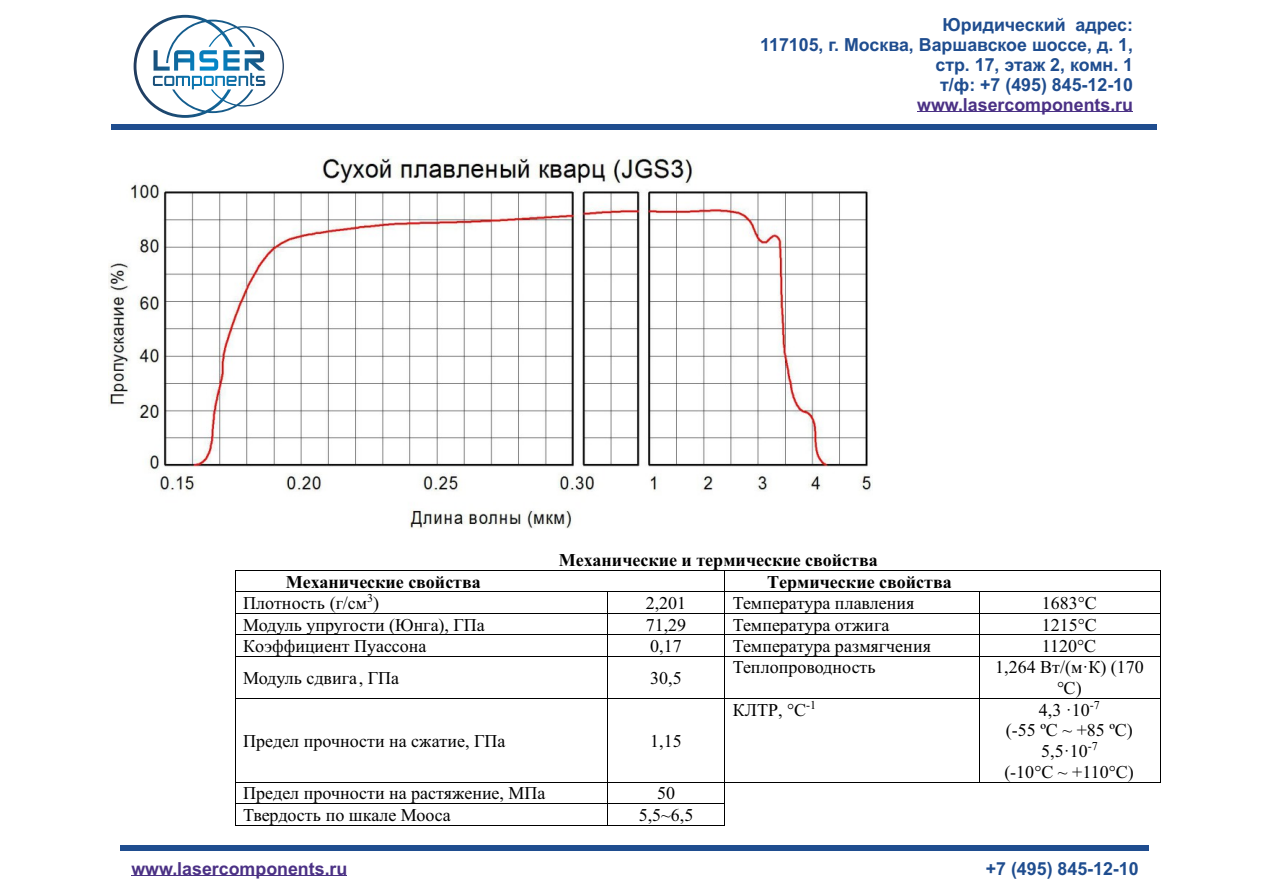
<style>
.page{position:relative;width:1263px;height:893px;background:#fff}
.page>*{position:absolute;margin:0;border:0;box-sizing:border-box;transform-origin:0 0}
.t1{font:18px/20.7px "Times New Roman";color:#000;text-align:center}
.t2{font:700 18px/20.1px "Arial";color:#1f4d8f;text-align:right}
.t3{font:700 18px "Times New Roman";color:#000}
.t4{font:700 18px "Arial";color:#4b3185}
</style>
<div class="page">
<svg style="left:134px;top:15px;width:150px;height:103px"></svg>
<hr style="left:917px;top:111px;width:216px;height:1px;background:#4b3185">
<div style="left:112px;top:124px;width:1045px;height:6px;background:#1f4d8f"></div>
<div style="left:120px;top:845px;width:1029px;height:6px;background:#1f4d8f"></div>
<hr style="left:131px;top:875px;width:216px;height:1px;background:#4b3185">
<hr style="left:236px;top:570px;width:488px;height:1px;background:#000">
<hr style="left:725px;top:570px;width:435px;height:1px;background:#000">
<hr style="left:236px;top:591px;width:371px;height:1px;background:#000">
<hr style="left:608px;top:591px;width:116px;height:1px;background:#000">
<hr style="left:725px;top:591px;width:254px;height:1px;background:#000">
<hr style="left:980px;top:591px;width:180px;height:1px;background:#000">
<hr style="left:236px;top:613px;width:371px;height:1px;background:#000">
<hr style="left:608px;top:613px;width:116px;height:1px;background:#000">
<hr style="left:725px;top:613px;width:254px;height:1px;background:#000">
<hr style="left:980px;top:613px;width:180px;height:1px;background:#000">
<hr style="left:236px;top:635px;width:371px;height:1px;background:#000">
<hr style="left:608px;top:635px;width:116px;height:1px;background:#000">
<hr style="left:725px;top:635px;width:254px;height:1px;background:#000">
<hr style="left:980px;top:635px;width:180px;height:1px;background:#000">
<svg style="left:235px;top:570px;width:1px;height:87px"></svg>
<hr style="left:236px;top:656px;width:371px;height:1px;background:#000">
<svg style="left:607px;top:591px;width:1px;height:66px"></svg>
<hr style="left:608px;top:656px;width:116px;height:1px;background:#000">
<svg style="left:724px;top:570px;width:1px;height:87px"></svg>
<hr style="left:725px;top:656px;width:254px;height:1px;background:#000">
<svg style="left:979px;top:591px;width:1px;height:66px"></svg>
<hr style="left:980px;top:656px;width:180px;height:1px;background:#000">
<svg style="left:1160px;top:570px;width:1px;height:87px"></svg>
<hr style="left:235px;top:657px;width:1px;height:41px;background:#000">
<hr style="left:607px;top:657px;width:1px;height:41px;background:#000">
<hr style="left:724px;top:657px;width:1px;height:41px;background:#000">
<hr style="left:979px;top:657px;width:1px;height:41px;background:#000">
<hr style="left:1160px;top:657px;width:1px;height:41px;background:#000">
<hr style="left:236px;top:698px;width:371px;height:1px;background:#000">
<hr style="left:608px;top:698px;width:116px;height:1px;background:#000">
<hr style="left:725px;top:698px;width:254px;height:1px;background:#000">
<hr style="left:980px;top:698px;width:180px;height:1px;background:#000">
<hr style="left:235px;top:699px;width:1px;height:83px;background:#000">
<hr style="left:607px;top:699px;width:1px;height:83px;background:#000">
<hr style="left:724px;top:699px;width:1px;height:83px;background:#000">
<hr style="left:979px;top:699px;width:1px;height:83px;background:#000">
<hr style="left:1160px;top:699px;width:1px;height:83px;background:#000">
<hr style="left:236px;top:782px;width:371px;height:1px;background:#000">
<hr style="left:608px;top:782px;width:116px;height:1px;background:#000">
<hr style="left:726px;top:782px;width:253px;height:1px;background:#000">
<hr style="left:980px;top:782px;width:180px;height:1px;background:#000">
<hr style="left:236px;top:803px;width:371px;height:1px;background:#000">
<hr style="left:608px;top:803px;width:116px;height:1px;background:#000">
<svg style="left:235px;top:782px;width:1px;height:44px"></svg>
<hr style="left:236px;top:825px;width:371px;height:1px;background:#000">
<svg style="left:607px;top:782px;width:1px;height:44px"></svg>
<hr style="left:608px;top:825px;width:116px;height:1px;background:#000">
<svg style="left:724px;top:782px;width:2px;height:44px"></svg>
<img style="left:108px;top:156px;width:765px;height:373px">
<p class="t2" style="left:760px;top:16px;width:374px">Юридический адрес:<br>117105, г. Москва, Варшавское шоссе, д. 1, стр. 17, этаж 2, комн. 1<br>т/ф: +7 (495) 845-12-10</p>
<p class="t4" style="left:917px;top:98px;width:217px">www.lasercomponents.ru</p>
<p class="t3" style="left:559px;top:554px;width:320px">Механические и термические свойства</p>
<p class="t3" style="left:286px;top:575px;width:197px">Механические свойства</p>
<p class="t3" style="left:767px;top:575px;width:186px">Термические свойства</p>
<p class="t1" style="left:243px;top:594px;width:137px">Плотность (г/см<sup>3</sup>)</p>
<p class="t1" style="left:646px;top:594px;width:42px">2,201</p>
<p class="t1" style="left:733px;top:594px;width:183px">Температура плавления</p>
<p class="t1" style="left:1042px;top:594px;width:57px">1683°C</p>
<p class="t1" style="left:243px;top:616px;width:243px">Модуль упругости (Юнга), ГПa</p>
<p class="t1" style="left:646px;top:616px;width:42px">71,29</p>
<p class="t1" style="left:733px;top:616px;width:158px">Температура отжига</p>
<p class="t1" style="left:1042px;top:616px;width:57px">1215°C</p>
<p class="t1" style="left:243px;top:637px;width:185px">Коэффициент Пуассона</p>
<p class="t1" style="left:650px;top:637px;width:33px">0,17</p>
<p class="t1" style="left:733px;top:637px;width:200px">Температура размягчения</p>
<p class="t1" style="left:1042px;top:637px;width:56px">1120°C</p>
<p class="t1" style="left:243px;top:669px;width:157px">Модуль сдвига, ГПа</p>
<p class="t1" style="left:650px;top:669px;width:33px">30,5</p>
<p class="t1" style="left:733px;top:659px;width:144px">Теплопроводность</p>
<p class="t1" style="left:995px;top:659px;width:150px">1,264 Вт/(м·К) (170 ℃)</p>
<p class="t1" style="left:243px;top:732px;width:264px">Предел прочности на сжатие, ГПа</p>
<p class="t1" style="left:650px;top:732px;width:33px">1,15</p>
<p class="t1" style="left:243px;top:784px;width:304px">Предел прочности на растяжение, МПа</p>
<p class="t1" style="left:657px;top:784px;width:19px">50</p>
<p class="t1" style="left:243px;top:806px;width:209px">Твердость по шкале Мооса</p>
<p class="t1" style="left:639px;top:806px;width:56px">5,5~6,5</p>
<p class="t1" style="left:733px;top:701px;width:85px">КЛТР, °C<sup>-1</sup></p>
<p class="t1" style="left:1004px;top:701px;width:131px">4,3 ·10<sup>-7<br></sup>(-55 ºC ~ +85 ºC)<br>5,5·10<sup>-7<br></sup>(-10°C ~ +110°C)</p>
<p class="t4" style="left:131px;top:862px;width:217px">www.lasercomponents.ru</p>
<p class="t2" style="left:986px;top:861px;width:154px">+7 (495) 845-12-10</p>
</div>
